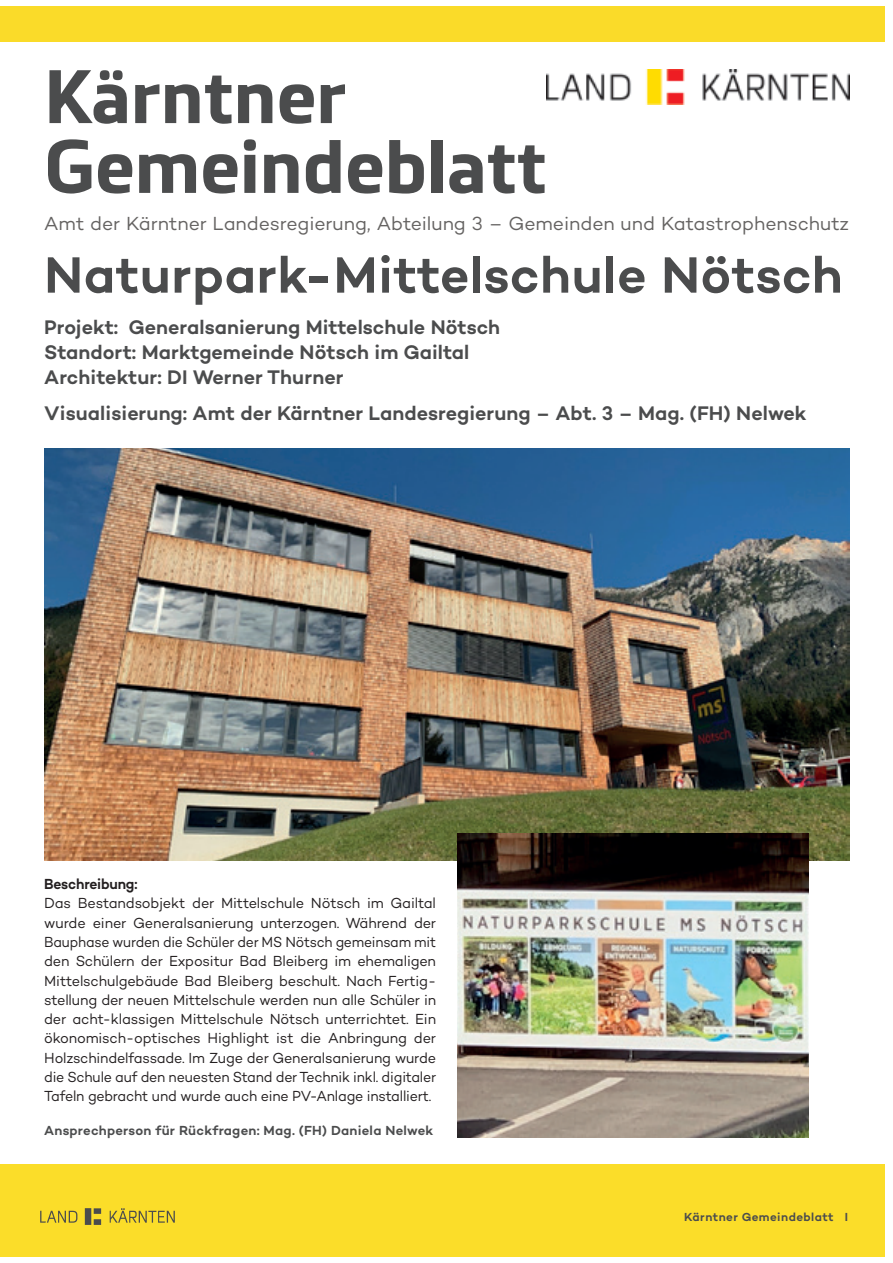
<style>
.page{position:relative;width:893px;height:1263px;background:#fff}
.page>*{position:absolute;margin:0;border:0;box-sizing:border-box;transform-origin:0 0}
.t1{font:700 74.4px/69.8px "Metronic Land Kaernten";color:#4b4c4d}
.t2{font:600 52.05px "Campton";letter-spacing:.01em;color:#4b4c4d}
.t3{font:600 20.1px/25px "Campton";letter-spacing:.005em;color:#4b4c4d}
.t4{font:19.35px "Campton";color:#656362}
.t5{font:14.85px/19.4px "Campton";letter-spacing:-.01em;color:#231f20;text-align:justify}
.t6{font:600 14.85px "Campton";letter-spacing:-.015em;color:#231f20;scale:.95 1}
.t7{font:600 13.35px "Campton";letter-spacing:.02em;color:#4b4c4d}
.t8{font:600 11.85px "Campton";letter-spacing:.035em;color:#4b4c4d}
</style>
<div class="page">
<div style="left:0;top:1164px;width:884px;height:93px;background:#fbdd29"></div>
<img style="left:547px;top:69px;width:302px;height:36px">
<img style="left:44px;top:448px;width:805px;height:413px">
<img style="left:457px;top:834px;width:351px;height:304px">
<div style="left:0;top:6px;width:884px;height:36px;background:#fadb29"></div>
<img style="left:40px;top:1209px;width:134px;height:16px">
<h1 class="t1" style="left:44px;top:63px;width:504px">Kärntner<br>Gemeindeblatt</h1>
<h3 class="t4" style="left:44px;top:216px;width:806px">Amt der Kärntner Landesregierung, Abteilung 3 – Gemeinden und Katastrophenschutz</h3>
<h2 class="t2" style="left:44px;top:255px;width:800px">Naturpark-Mittelschule Nötsch</h2>
<h3 class="t3" style="left:44px;top:316px;width:457px">Projekt: Generalsanierung Mittelschule Nötsch<br>Standort: Marktgemeinde Nötsch im Gailtal<br>Architektur: DI Werner Thurner</h3>
<h3 class="t3" style="left:44px;top:403px;width:764px">Visualisierung: Amt der Kärntner Landesregierung – Abt. 3 – Mag. (FH) Nelwek</h3>
<p class="t6" style="left:44px;top:878px;width:100px">Beschreibung:</p>
<p class="t5" style="left:44px;top:895px;width:394px">Das Bestandsobjekt der Mittelschule Nötsch im Gailtal wurde einer Generalsanierung unterzogen. Während der Bauphase wurden die Schüler der MS Nötsch gemeinsam mit den Schülern der Expositur Bad Bleiberg im ehemaligen Mittelschulgebäude Bad Bleiberg beschult. Nach Fertig&shy;stellung der neuen Mittelschule werden nun alle Schüler in der acht-klassigen Mittelschule Nötsch unterrichtet. Ein ökonomisch-optisches Highlight ist die Anbringung der Holzschindelfassade. Im Zuge der Generalsanierung wurde die Schule auf den neuesten Stand der Technik inkl. digitaler Tafeln gebracht und wurde auch eine PV-Anlage installiert.</p>
<p class="t7" style="left:44px;top:1125px;width:391px">Ansprechperson für Rückfragen: Mag. (FH) Daniela Nelwek</p>
<p class="t8" style="left:684px;top:1212px;width:165px">Kärntner Gemeindeblatt I</p>
</div>
